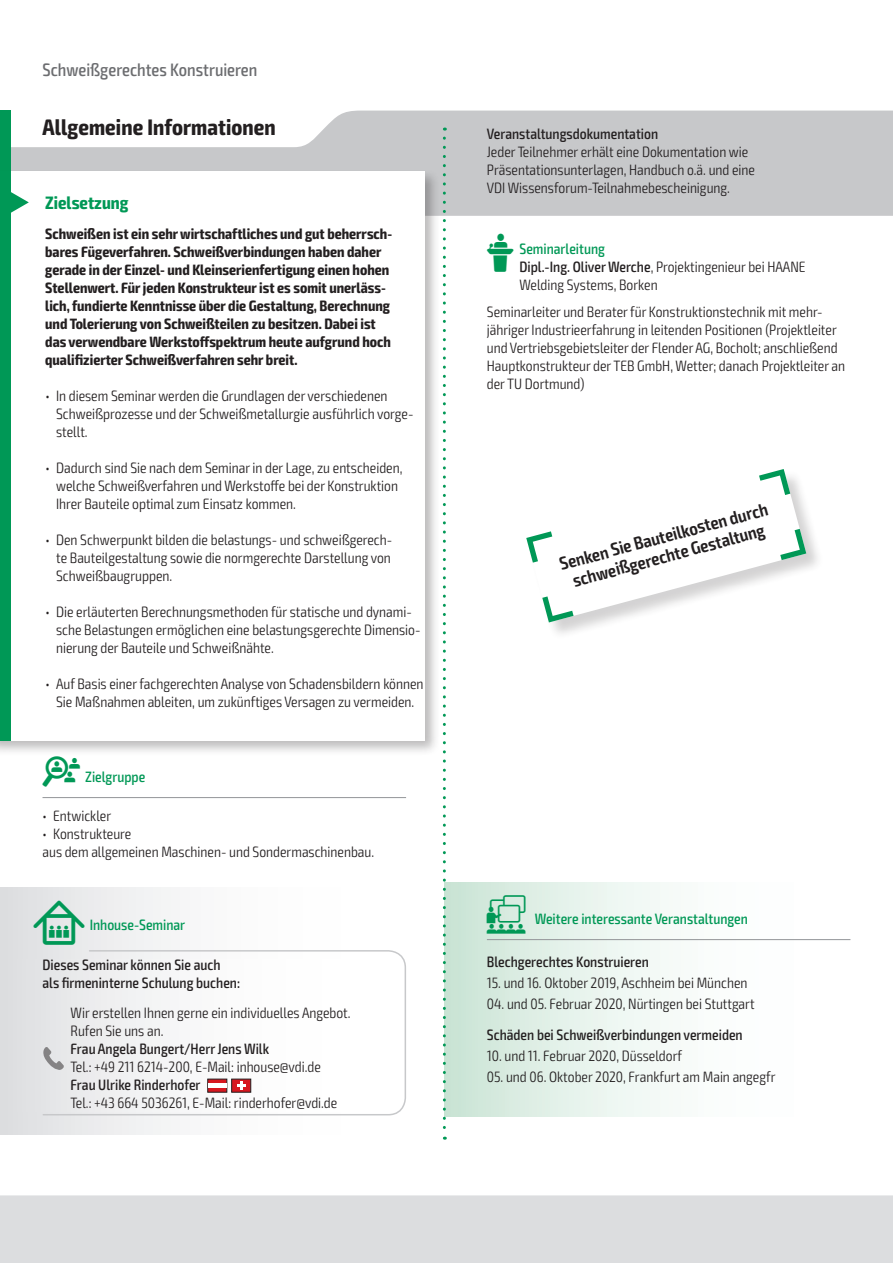
<style>
.page{position:relative;width:893px;height:1263px;background:#fff}
.page>*{position:absolute;margin:0;border:0;box-sizing:border-box;transform-origin:0 0}
.t1{font:700 condensed 22.5px "Exo 2";letter-spacing:.005em;color:#231f20}
.t2{font:600 condensed 18px/19.5px "Exo 2";color:#231f20;text-align:center}
.t3{font:500 condensed 18px "Exo 2";color:#6c6d70}
.t4{font:700 condensed 18px "Exo 2";color:#009856}
.t5{font:300 condensed 15px/18px "Exo 2";color:#231f20}
.t6{font:700 condensed 15px/18px "Exo 2";color:#231f20}
.t7{font:500 condensed 15px/18px "Exo 2";color:#231f20}
.t8{font:500 condensed 15px "Exo 2";color:#009856}
.s1{font-family:"VDI Iconset S4 A Regular";font-weight:400;font-stretch:normal}
.s2{font-family:"VDI Iconset S4 A Regular";font-weight:400;font-stretch:normal;font-size:15.45px}
.s3{font-family:"VDI Iconset S4 A Regular";font-weight:400;font-stretch:normal;color:#009856}
.s4{font-weight:500;color:#009856}
.s5{font-weight:500}
.s6{font-family:"VDI Iconset S4 A Regular";font-weight:400;font-stretch:normal;font-size:19.5px}
</style>
<div class="page">
<div style="left:0;top:1195px;width:893px;height:68px;background:#dcdddf"></div>
<svg style="left:11px;top:111px;width:881px;height:105px;fill:#c7c8ca"></svg>
<hr style="left:892px;top:111px;width:1px;height:105px;background:#009856">
<div style="left:0;top:111px;width:11px;height:63px;background:#009856"></div>
<div style="left:444px;top:882px;width:406px;height:234px;background:linear-gradient(to right,#d2e8db,#fff)"></div>
<hr style="left:487px;top:939px;width:363px;height:1px;background:#939598">
<hr style="left:43px;top:797px;width:363px;height:1px;background:#939598">
<div style="left:0;top:168px;width:440px;height:588px;background:#231f20;opacity:.3"></div>
<div style="left:0;top:171px;width:424px;height:570px;background:#fff"></div>
<div style="left:0;top:171px;width:11px;height:570px;background:#009856"></div>
<svg style="left:11px;top:192px;width:18px;height:21px"></svg>
<div style="left:527px;top:470px;width:297px;height:170px;background:#231f20;opacity:.2"></div>
<svg style="left:526px;top:469px;width:280px;height:153px"></svg>
<div style="left:0;top:887px;width:406px;height:247px;background:linear-gradient(to right,#e3e3e5,#fff)"></div>
<svg style="left:42px;top:949px;width:364px;height:167px"></svg>
<div style="left:0;top:959px;width:383px;height:152px;background:linear-gradient(to right,#e2e3e5,#fff)"></div>
<svg style="left:207px;top:1079px;width:44px;height:13px"></svg>
<div style="left:208px;top:1083px;width:19px;height:5px;background:#fff"></div>
<svg style="left:43px;top:1047px;width:21px;height:23px"></svg>
<svg style="left:443px;top:138px;width:3px;height:1002px"></svg>
<p class="t3" style="left:43px;top:59px;width:216px">Schweißgerechtes Konstruieren</p>
<h1 class="t1" style="left:43px;top:113px;width:235px">Allgemeine Informationen</h1>
<p class="t7" style="left:487px;top:125px;width:173px">Veranstaltungsdokumentation</p>
<p class="t5" style="left:487px;top:143px;width:270px">Jeder Teilnehmer erhält eine Dokumentation wie<br>Präsentationsunterlagen, Handbuch o.ä. und eine<br>VDI Wissensforum-Teilnahmebescheinigung.</p>
<p class="t4" style="left:45px;top:192px;width:85px">Zielsetzung</p>
<p class="t6" style="left:45px;top:225px;width:347px">Schweißen ist ein sehr wirtschaftliches und gut beherrsch&shy;bares Fügeverfahren. Schweißverbindungen haben daher gerade in der Einzel- und Kleinserienfertigung einen hohen Stellenwert. Für jeden Konstrukteur ist es somit unerläss&shy;lich, fundierte Kenntnisse über die Gestaltung, Berechnung und Tolerierung von Schweißteilen zu besitzen. Dabei ist das verwendbare Werkstoffspektrum heute aufgrund hoch qualifizierter Schweißverfahren sehr breit.</p>
<p class="t5" style="left:56px;top:387px;width:359px;text-indent:-11px">• In diesem Seminar werden die Grundlagen der verschiedenen<br>Schweißprozesse und der Schweißmetallurgie ausführlich vorge&shy;stellt.</p>
<p class="t5" style="left:56px;top:459px;width:348px;text-indent:-11px">• Dadurch sind Sie nach dem Seminar in der Lage, zu entscheiden, welche Schweißverfahren und Werkstoffe bei der Konstruktion<br>Ihrer Bauteile optimal zum Einsatz kommen.</p>
<p class="t5" style="left:56px;top:531px;width:338px;text-align:justify;text-indent:-11px">• Den Schwerpunkt bilden die belastungs- und schweißgerech&shy;te Bauteilgestaltung sowie die normgerechte Darstellung von Schweißbaugruppen.</p>
<p class="t5" style="left:56px;top:603px;width:366px;text-indent:-11px">• Die erläuterten Berechnungsmethoden für statische und dynami&shy;sche Belastungen ermöglichen eine belastungsgerechte Dimensio&shy;nierung der Bauteile und Schweißnähte.</p>
<p class="t5" style="left:45px;top:675px;width:379px;text-align:center">• Auf Basis einer fachgerechten Analyse von Schadensbildern können<br>Sie Maßnahmen ableiten, um zukünftiges Versagen zu vermeiden.</p>
<p class="t8" style="left:43px;top:768px;width:104px"><span class="s1">Z</span> Zielgruppe</p>
<p class="t5" style="left:43px;top:807px;width:70px">• Entwickler</p>
<p class="t5" style="left:43px;top:825px;width:333px">• Konstrukteure<br>aus dem allgemeinen Maschinen- und Sondermaschinenbau.</p>
<p class="t8" style="left:33px;top:916px;width:153px"><span class="s2">I</span> Inhouse-Seminar</p>
<p class="t7" style="left:43px;top:955px;width:199px">Dieses Seminar können Sie auch als firmeninterne Schulung buchen:</p>
<p class="t5" style="left:71px;top:1004px;width:282px">Wir erstellen Ihnen gerne ein individuelles Angebot.<br>Rufen Sie uns an.</p>
<p class="t7" style="left:71px;top:1040px;width:200px">Frau Angela Bungert/Herr Jens Wilk</p>
<p class="t5" style="left:71px;top:1058px;width:252px">Tel.: +49 211 6214-200, E-Mail: inhouse@vdi.de</p>
<p class="t7" style="left:71px;top:1076px;width:132px">Frau Ulrike Rinderhofer</p>
<p class="t5" style="left:71px;top:1094px;width:268px">Tel.: +43 664 5036261, E-Mail: rinderhofer@vdi.de</p>
<p class="t5" style="left:519px;top:240px;width:288px;text-indent:-33px"><span class="s3">L</span> <span class="s4">Seminarleitung<br></span><span class="s5">Dipl.-Ing. Oliver Werche</span>, Projektingenieur bei HAANE<br>Welding Systems, Borken</p>
<p class="t5" style="left:487px;top:303px;width:360px">Seminarleiter und Berater für Konstruktionstechnik mit mehr&shy;jähriger Industrieerfahrung in leitenden Positionen (Projektleiter und Vertriebsgebietsleiter der Flender AG, Bocholt; anschließend Hauptkonstrukteur der TEB GmbH, Wetter; danach Projektleiter an der TU Dortmund)</p>
<p class="t2" style="left:558px;top:555px;width:216px;rotate:-15deg">Senken Sie Bauteilkosten durch schweißgerechte Gestaltung</p>
<p class="t8" style="left:487px;top:910px;width:263px"><span class="s6">W</span> Weitere interessante Veranstaltungen</p>
<p class="t7" style="left:487px;top:953px;width:163px">Blechgerechtes Konstruieren</p>
<p class="t5" style="left:487px;top:974px;width:262px">15. und 16. Oktober 2019, Aschheim bei München</p>
<p class="t5" style="left:487px;top:995px;width:269px">04. und 05. Februar 2020, Nürtingen bei Stuttgart</p>
<p class="t7" style="left:487px;top:1026px;width:257px">Schäden bei Schweißverbindungen vermeiden</p>
<p class="t5" style="left:487px;top:1047px;width:197px">10. und 11. Februar 2020, Düsseldorf</p>
<p class="t5" style="left:487px;top:1068px;width:290px">05. und 06. Oktober 2020, Frankfurt am Main angegfr</p>
</div>
